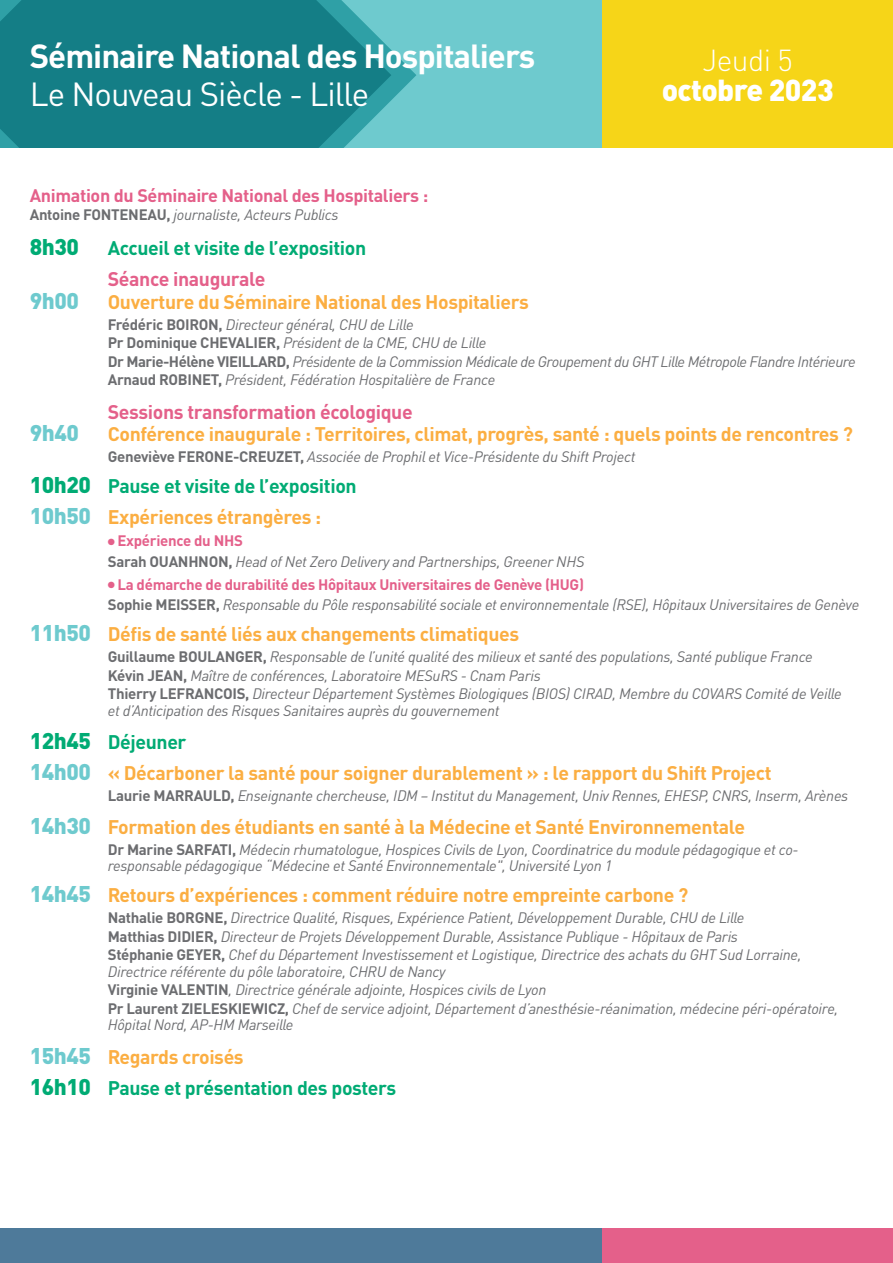
<style>
.page{position:relative;width:893px;height:1263px;background:#fff}
.page>*{position:absolute;margin:0;border:0;box-sizing:border-box;transform-origin:0 0}
.t1{font:700 33px "DINOT";letter-spacing:-.03em;color:#fff}
.t2{font:33px "DINOT";letter-spacing:-.03em;color:#fff}
.t3{font:900 30px "DINOT";letter-spacing:-.02em;color:#fff}
.t4{font:300 30px "DINOT";letter-spacing:-.02em;color:#fff}
.t5{font:900 22.5px "DINOT";letter-spacing:-.02em;color:#6ecace}
.t6{font:900 22.5px "DINOT";color:#00ab74}
.t7{font:700 19.5px/31px "DINOT";letter-spacing:-.02em;color:#fbae42}
.t8{font:700 19.5px/31px "DINOT";letter-spacing:-.02em;color:#00ab74}
.t9{font:700 19.5px "DINOT";letter-spacing:-.02em;color:#e4608a}
.t10{font:700 18px "DINOT";letter-spacing:-.02em;color:#e4608a}
.t11{font:italic 15px/18.6px "DINOT";letter-spacing:-.02em;color:#6c6d70}
.s1{font-weight:700;font-style:normal}
.s2{font-weight:900;font-size:22.5px}
.s3{font-weight:900;font-size:22.5px;color:#6ecace}
.s4{color:#fbae42}
.s5{color:#e4608a}
.s6{font-weight:700;font-style:normal;color:#e4608a}
.s7{font-weight:900;font-size:22.5px;color:#00ab74}
.s8{color:#00ab74}
</style>
<div class="page">
<div style="left:0;top:0;width:676px;height:149px;background:#6ecace"></div>
<svg style="left:391px;top:50px;width:25px;height:99px"></svg>
<svg style="left:0;top:0;width:391px;height:149px;fill:#147e86"></svg>
<div style="left:602px;top:0;width:291px;height:149px;background:#f6d518"></div>
<div style="left:0;top:1229px;width:676px;height:34px;background:#4e7a9a"></div>
<div style="left:602px;top:1229px;width:291px;height:34px;background:#e4608a"></div>
<h1 class="t1" style="left:30px;top:35px;width:507px">Séminaire National des Hospitaliers</h1>
<h1 class="t2" style="left:30px;top:73px;width:341px">Le Nouveau Siècle - Lille</h1>
<h2 class="t4" style="left:702px;top:42px;width:92px">Jeudi 5</h2>
<h2 class="t3" style="left:662px;top:70px;width:173px">octobre 2023</h2>
<p class="t10" style="left:30px;top:184px;width:400px">Animation du Séminaire National des Hospitaliers :</p>
<p class="t11" style="left:30px;top:205px;width:310px"><span class="s1">Antoine FONTENEAU,</span> journaliste, Acteurs Publics</p>
<h3 class="t6" style="left:30px;top:232px;width:51px">8h30</h3>
<h3 class="t8" style="left:108px;top:232px;width:260px">Accueil et visite de l’exposition</h3>
<h3 class="t9" style="left:108px;top:266px;width:159px">Séance inaugurale</h3>
<h3 class="t5" style="left:30px;top:286px;width:51px">9h00</h3>
<h3 class="t7" style="left:108px;top:286px;width:423px">Ouverture du Séminaire National des Hospitaliers</h3>
<p class="t11" style="left:108px;top:315px;width:749px"><span class="s1">Frédéric BOIRON,</span> Directeur général, CHU de Lille<br><span class="s1">Pr Dominique CHEVALIER,</span> Président de la CME, CHU de Lille<br><span class="s1">Dr Marie-Hélène VIEILLARD,</span> Présidente de la Commission Médicale de Groupement du GHT Lille Métropole Flandre Intérieure <span class="s1">Arnaud ROBINET,</span> Président, Fédération Hospitalière de France</p>
<h3 class="t9" style="left:108px;top:399px;width:306px">Sessions transformation écologique</h3>
<h3 class="t5" style="left:30px;top:418px;width:51px">9h40</h3>
<h3 class="t7" style="left:108px;top:418px;width:747px">Conférence inaugurale : Territoires, climat, progrès, santé : quels points de rencontres ?</h3>
<p class="t11" style="left:108px;top:447px;width:529px"><span class="s1">Geneviève FERONE-CREUZET,</span> Associée de Prophil et Vice-Présidente du Shift Project</p>
<h3 class="t8" style="left:30px;top:470px;width:328px"><span class="s2">10h20</span> Pause et visite de l’exposition<br><span class="s3">10h50</span> <span class="s4">Expériences étrangères :</span></h3>
<p class="t11" style="left:108px;top:530px;width:478px;line-height:20.7px"><span class="s5">●</span> <span class="s6">Expérience du NHS<br></span><span class="s1">Sarah OUANHNON,</span> Head of Net Zero Delivery and Partnerships, Greener NHS</p>
<p class="t11" style="left:108px;top:574px;width:753px;line-height:20.7px"><span class="s5">●</span> <span class="s6">La démarche de durabilité des Hôpitaux Universitaires de Genève (HUG)<br></span><span class="s1">Sophie MEISSER,</span> Responsable du Pôle responsabilité sociale et environnementale (RSE), Hôpitaux Universitaires de Genève</p>
<h3 class="t7" style="left:30px;top:618px;width:491px"><span class="s3">11h50</span> Défis de santé liés aux changements climatiques</h3>
<p class="t11" style="left:108px;top:647px;width:735px"><span class="s1">Guillaume BOULANGER,</span> Responsable de l’unité qualité des milieux et santé des populations, Santé publique France<br><span class="s1">Kévin JEAN,</span> Maître de conférences, Laboratoire MESuRS - Cnam Paris<br><span class="s1">Thierry LEFRANCOIS,</span> Directeur Département Systèmes Biologiques (BIOS) CIRAD, Membre du COVARS Comité de Veille</p>
<p class="t11" style="left:108px;top:701px;width:393px">et d’Anticipation des Risques Sanitaires auprès du gouvernement</p>
<h3 class="t7" style="left:30px;top:726px;width:743px"><span class="s7">12h45</span> <span class="s8">Déjeuner<br></span><span class="s3">14h00</span> « Décarboner la santé pour soigner durablement » : le rapport du Shift Project</h3>
<p class="t11" style="left:108px;top:786px;width:742px"><span class="s1">Laurie MARRAULD,</span> Enseignante chercheuse, IDM – Institut du Management, Univ Rennes, EHESP, CNRS, Inserm, Arènes</p>
<h3 class="t7" style="left:30px;top:811px;width:717px"><span class="s3">14h30</span> Formation des étudiants en santé à la Médecine et Santé Environnementale</h3>
<p class="t11" style="left:108px;top:841px;width:692px;line-height:16.5px"><span class="s1">Dr Marine SARFATI,</span> Médecin rhumatologue, Hospices Civils de Lyon, Coordinatrice du module pédagogique et co&shy;responsable pédagogique “Médecine et Santé Environnementale", Université Lyon 1</p>
<h3 class="t7" style="left:30px;top:879px;width:660px"><span class="s3">14h45</span> Retours d’expériences : comment réduire notre empreinte carbone ?</h3>
<p class="t11" style="left:108px;top:908px;width:695px"><span class="s1">Nathalie BORGNE,</span> Directrice Qualité, Risques, Expérience Patient, Développement Durable, CHU de Lille<br><span class="s1">Matthias DIDIER,</span> Directeur de Projets Développement Durable, Assistance Publique - Hôpitaux de Paris<br><span class="s1">Stéphanie GEYER,</span> Chef du Département Investissement et Logistique, Directrice des achats du GHT Sud Lorraine,</p>
<p class="t11" style="left:108px;top:962px;width:732px">Directrice référente du pôle laboratoire, CHRU de Nancy<br><span class="s1">Virginie VALENTIN</span>, Directrice générale adjointe, Hospices civils de Lyon<br><span class="s1">Pr Laurent ZIELESKIEWICZ,</span> Chef de service adjoint, Département d’anesthésie-réanimation, médecine péri-opératoire,</p>
<p class="t11" style="left:108px;top:1015px;width:187px">Hôpital Nord, AP-HM Marseille</p>
<h3 class="t8" style="left:30px;top:1040px;width:368px"><span class="s3">15h45</span> <span class="s4">Regards croisés<br></span><span class="s2">16h10</span> Pause et présentation des posters</h3>
</div>
